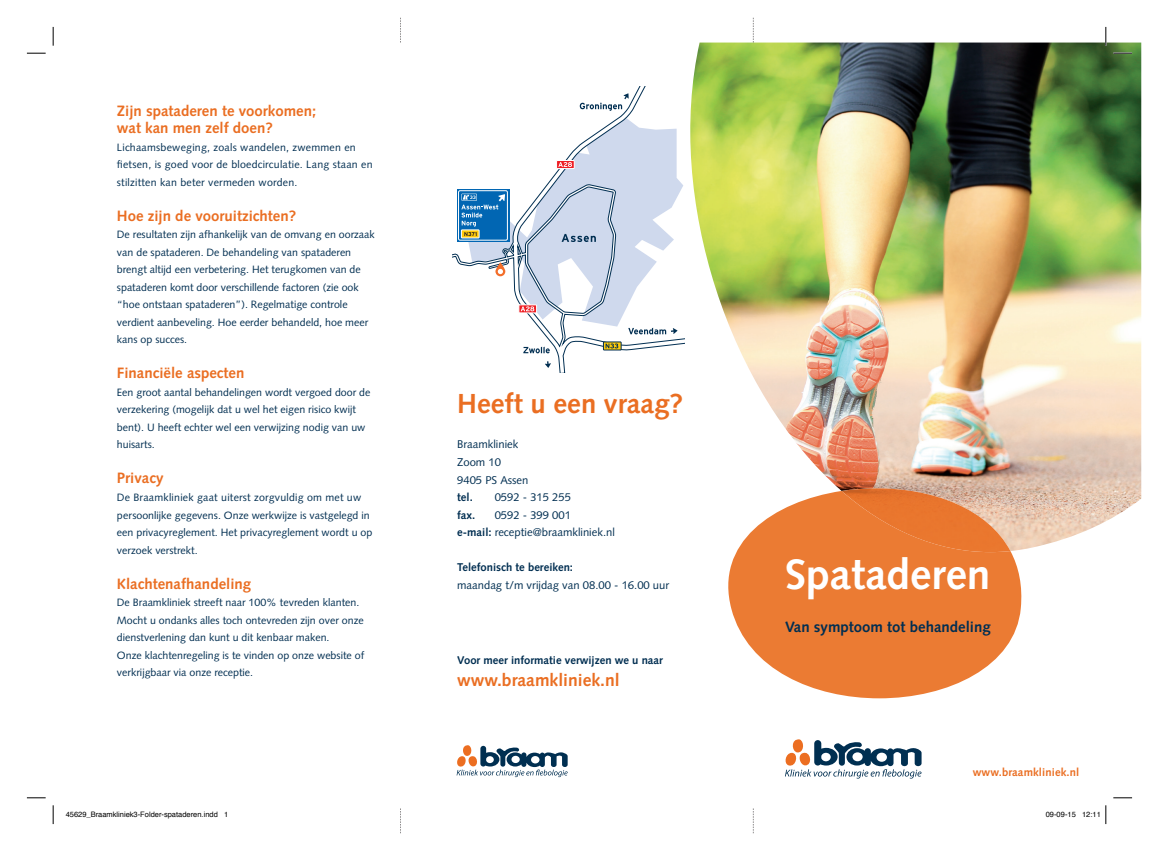
<style>
.page{position:relative;width:1159px;height:851px;background:#fff}
.page>*{position:absolute;margin:0;border:0;box-sizing:border-box;transform-origin:0 0}
.t1{font:700 42.5px "Syntax";color:#fff}
.t2{font:700 27.5px "Syntax";color:#ea6e22}
.t3{font:700 17.5px "Syntax";color:#ea6e22}
.t4{font:700 15px/17.5px "Syntax";color:#ea6e22}
.t5{font:700 15px "Syntax";color:#002e51}
.t6{font:11.25px/17.5px "Syntax";color:#002e51}
.t7{font:700 11.25px "Syntax";color:#002e51}
.t8{font:700 11.25px "Syntax";letter-spacing:.01em;color:#ea6e22}
.t9{font:10.62px/17.5px "Syntax";color:#002e51}
.t10{font:10.62px/17.5px "Syntax";letter-spacing:.02em;color:#002e51}
.t11{font:7.5px "Helvetica";color:#000}
.s1{font-weight:700}
</style>
<div class="page">
<img style="left:690px;top:43px;width:451px;height:507px">
<svg style="left:785px;top:739px;width:136px;height:39px"></svg>
<svg style="left:714px;top:491px;width:309px;height:207px;fill:#eb7b33"></svg>
<img style="left:841px;top:488px;width:169px;height:64px">
<svg style="left:456px;top:745px;width:111px;height:32px"></svg>
<svg style="left:452px;top:86px;width:233px;height:286px"></svg>
<svg style="left:457px;top:189px;width:52px;height:53px"></svg>
<div style="left:556px;top:160px;width:18px;height:9px;border:1px solid #fff"></div>
<svg style="left:558px;top:162px;width:14px;height:5px"></svg>
<div style="left:518px;top:304px;width:19px;height:9px;border:1px solid #fff"></div>
<svg style="left:521px;top:306px;width:13px;height:5px"></svg>
<div style="left:603px;top:341px;width:18px;height:9px;border:1px solid #002e51"></div>
<svg style="left:605px;top:343px;width:13px;height:5px"></svg>
<svg style="left:561px;top:234px;width:35px;height:8px"></svg>
<svg style="left:495px;top:262px;width:10px;height:14px"></svg>
<svg style="left:545px;top:361px;width:6px;height:7px"></svg>
<svg style="left:498px;top:269px;width:5px;height:5px"></svg>
<div style="left:461px;top:229px;width:18px;height:9px;border:1px solid #fff"></div>
<svg style="left:461px;top:194px;width:44px;height:42px;background:#2d7db4"></svg>
<svg style="left:580px;top:93px;width:48px;height:18px"></svg>
<svg style="left:628px;top:327px;width:49px;height:7px"></svg>
<svg style="left:523px;top:346px;width:27px;height:7px"></svg>
<div style="left:458px;top:190px;width:50px;height:50px;border:1px solid #fff;border-radius:2px"></div>
<svg style="left:400px;top:18px;width:1px;height:25px"></svg>
<svg style="left:753px;top:18px;width:1px;height:25px"></svg>
<svg style="left:400px;top:808px;width:1px;height:25px"></svg>
<svg style="left:753px;top:808px;width:1px;height:25px"></svg>
<svg style="left:27px;top:52px;width:19px;height:2px"></svg>
<svg style="left:1113px;top:52px;width:19px;height:2px"></svg>
<svg style="left:27px;top:797px;width:19px;height:1px"></svg>
<svg style="left:1113px;top:797px;width:19px;height:1px"></svg>
<svg style="left:52px;top:27px;width:2px;height:19px"></svg>
<svg style="left:52px;top:805px;width:2px;height:18px"></svg>
<svg style="left:1105px;top:27px;width:1px;height:19px"></svg>
<svg style="left:1105px;top:805px;width:1px;height:18px"></svg>
<h3 class="t4" style="left:117px;top:102px;width:201px">Zijn spataderen te voorkomen; wat kan men zelf doen?</h3>
<p class="t10" style="left:117px;top:138px;width:257px">Lichaamsbeweging, zoals wandelen, zwemmen en fietsen, is goed voor de bloedcirculatie. Lang staan en stilzitten kan beter vermeden worden.</p>
<h3 class="t4" style="left:117px;top:207px;width:181px">Hoe zijn de vooruitzichten?</h3>
<p class="t9" style="left:117px;top:226px;width:259px">De resultaten zijn afhankelijk van de omvang en oorzaak van de spataderen. De behandeling van spataderen brengt altijd een verbetering. Het terugkomen van de spataderen komt door verschillende factoren (zie ook “hoe ontstaan spataderen”). Regelmatige controle verdient aanbeveling. Hoe eerder behandeld, hoe meer kans op succes.</p>
<h3 class="t4" style="left:117px;top:364px;width:129px">Financiële aspecten</h3>
<p class="t9" style="left:117px;top:383px;width:255px">Een groot aantal behandelingen wordt vergoed door de verzekering (mogelijk dat u wel het eigen risico kwijt bent). U heeft echter wel een verwijzing nodig van uw huisarts.</p>
<h3 class="t4" style="left:117px;top:469px;width:48px">Privacy</h3>
<p class="t9" style="left:117px;top:488px;width:257px">De Braamkliniek gaat uiterst zorgvuldig om met uw persoonlijke gegevens. Onze werkwijze is vastgelegd in een privacyreglement. Het privacyreglement wordt u op verzoek verstrekt.</p>
<h3 class="t4" style="left:117px;top:574px;width:136px">Klachtenafhandeling</h3>
<p class="t9" style="left:117px;top:593px;width:249px">De Braamkliniek streeft naar 100% tevreden klanten.<br>Mocht u ondanks alles toch ontevreden zijn over onze dienstverlening dan kunt u dit kenbaar maken.<br>Onze klachtenregeling is te vinden op onze website of verkrijgbaar via onze receptie.</p>
<h2 class="t2" style="left:457px;top:388px;width:228px">Heeft u een vraag?</h2>
<p class="t6" style="left:457px;top:436px;width:73px">Braamkliniek<br>Zoom 10<br>9405 PS Assen</p>
<p class="t7" style="left:457px;top:490px;width:17px">tel.</p>
<p class="t6" style="left:495px;top:488px;width:78px">0592 - 315 255</p>
<p class="t7" style="left:457px;top:508px;width:20px">fax.</p>
<p class="t6" style="left:457px;top:506px;width:159px;text-align:center">0592 - 399 001<br><span class="s1">e-mail:</span> receptie@braamkliniek.nl</p>
<p class="t7" style="left:457px;top:560px;width:117px">Telefonisch te bereiken:</p>
<p class="t6" style="left:457px;top:576px;width:213px">maandag t/m vrijdag van 08.00 - 16.00 uur</p>
<p class="t7" style="left:457px;top:653px;width:207px">Voor meer informatie verwijzen we u naar</p>
<h3 class="t3" style="left:457px;top:670px;width:164px">www.braamkliniek.nl</h3>
<h1 class="t1" style="left:785px;top:549px;width:207px">Spataderen</h1>
<h3 class="t5" style="left:785px;top:618px;width:207px">Van symptoom tot behandeling</h3>
<p class="t8" style="left:973px;top:765px;width:108px">www.braamkliniek.nl</p>
<p class="t11" style="left:66px;top:808px;width:164px">45629_Braamkliniek3-Folder-spataderen.indd 1</p>
<p class="t11" style="left:1046px;top:808px;width:57px">09-09-15 12:11</p>
</div>
